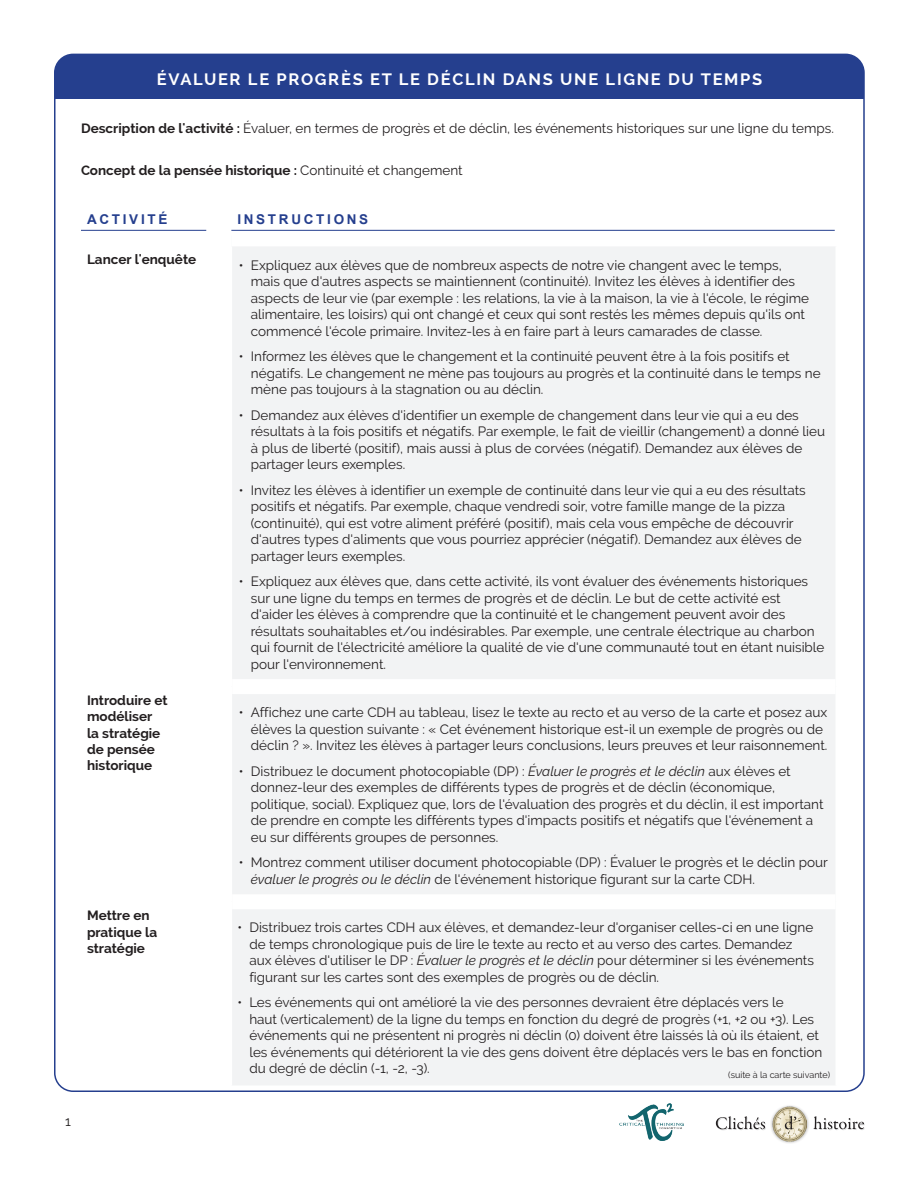
<style>
.page{position:relative;width:918px;height:1188px;background:#fff}
.page>*{position:absolute;margin:0;border:0;box-sizing:border-box;transform-origin:0 0}
.t1{font:700 16.5px "Raleway";letter-spacing:.1em;color:#fff}
.Body{font:13.5px/16.5px "Raleway";color:#231f20}
.Table_Column_sub-hea{font:700 13.5px/16.2px "Raleway";color:#231f20}
.Body-2{font:700 13.5px "Raleway";color:#231f20}
.Table_Header{font:700 13.5px "Arial";letter-spacing:.2em;color:#253f8e}
.Body-3{font:9px "Raleway";color:#231f20}
.s1{font-weight:700}
.s2{font-weight:400}
.s3{font-style:italic}
</style>
<div class="page">
<img style="left:619px;top:1104px;width:65px;height:37px">
<div style="left:770px;top:1104px;width:40px;height:40px;background:#231f20;opacity:.37"></div>
<img style="left:772px;top:1107px;width:35px;height:35px">
<svg style="left:785px;top:1116px;width:11px;height:14px"></svg>
<svg style="left:813px;top:1116px;width:52px;height:14px"></svg>
<svg style="left:716px;top:1116px;width:50px;height:14px"></svg>
<div style="left:232px;top:247px;width:603px;height:838px;background:#f2f3f4"></div>
<div style="left:232px;top:894px;width:604px;height:15px;background:#fff"></div>
<div style="left:232px;top:679px;width:604px;height:15px;background:#fff"></div>
<hr style="left:81px;top:230px;width:125px;height:1px;background:#253f8e">
<hr style="left:231px;top:230px;width:604px;height:1px;background:#253f8e">
<div style="left:55px;top:54px;width:809px;height:45px;background:#253f8e"></div>
<h1 class="t1" style="left:157px;top:69px;width:607px">ÉVALUER LE PROGRÈS ET LE DÉCLIN DANS UNE LIGNE DU TEMPS</h1>
<p class="Body" style="left:81px;top:120px;width:755px"><span class="s1">Description de l'activité :</span> Évaluer, en termes de progrès et de déclin, les événements historiques sur une ligne du temps.</p>
<p class="Body-2" style="left:81px;top:162px;width:383px">Concept de la pensée historique : <span class="s2">Continuité et changement</span></p>
<p class="Table_Header" style="left:87px;top:210px;width:82px">ACTIVITÉ</p>
<p class="Table_Header" style="left:237px;top:210px;width:132px">INSTRUCTIONS</p>
<p class="Table_Column_sub-hea" style="left:87px;top:251px;width:111px">Lancer l'enquête</p>
<p class="Body" style="left:251px;top:257px;width:560px;text-indent:-12px">• Expliquez aux élèves que de nombreux aspects de notre vie changent avec le temps, mais que d'autres aspects se maintiennent (continuité). Invitez les élèves à identifier des aspects de leur vie (par exemple : les relations, la vie à la maison, la vie à l'école, le régime alimentaire, les loisirs) qui ont changé et ceux qui sont restés les mêmes depuis qu'ils ont commencé l'école primaire. Invitez-les à en faire part à leurs camarades de classe.</p>
<p class="Body" style="left:251px;top:348px;width:571px;text-indent:-12px">• Informez les élèves que le changement et la continuité peuvent être à la fois positifs et négatifs. Le changement ne mène pas toujours au progrès et la continuité dans le temps ne mène pas toujours à la stagnation ou au déclin.</p>
<p class="Body" style="left:251px;top:407px;width:576px;text-indent:-12px">• Demandez aux élèves d'identifier un exemple de changement dans leur vie qui a eu des résultats à la fois positifs et négatifs. Par exemple, le fait de vieillir (changement) a donné lieu à plus de liberté (positif), mais aussi à plus de corvées (négatif). Demandez aux élèves de partager leurs exemples.</p>
<p class="Body" style="left:251px;top:482px;width:556px;text-indent:-12px">• Invitez les élèves à identifier un exemple de continuité dans leur vie qui a eu des résultats positifs et négatifs. Par exemple, chaque vendredi soir, votre famille mange de la pizza (continuité), qui est votre aliment préféré (positif), mais cela vous empêche de découvrir d'autres types d'aliments que vous pourriez apprécier (négatif). Demandez aux élèves de partager leurs exemples.</p>
<p class="Body" style="left:251px;top:573px;width:575px;text-indent:-12px">• Expliquez aux élèves que, dans cette activité, ils vont évaluer des événements historiques sur une ligne du temps en termes de progrès et de déclin. Le but de cette activité est d'aider les élèves à comprendre que la continuité et le changement peuvent avoir des résultats souhaitables et/ou indésirables. Par exemple, une centrale électrique au charbon qui fournit de l'électricité améliore la qualité de vie d'une communauté tout en étant nuisible pour l'environnement.</p>
<p class="Table_Column_sub-hea" style="left:87px;top:693px;width:82px">Introduire et modéliser la stratégie de pensée historique</p>
<p class="Body" style="left:251px;top:704px;width:578px;text-indent:-12px">• Affichez une carte CDH au tableau, lisez le texte au recto et au verso de la carte et posez aux élèves la question suivante : « Cet événement historique est-il un exemple de progrès ou de déclin ? ». Invitez les élèves à partager leurs conclusions, leurs preuves et leur raisonnement.</p>
<p class="Body" style="left:251px;top:763px;width:574px;text-indent:-12px">• Distribuez le document photocopiable (DP) : <span class="s3">Évaluer le progrès et le déclin</span> aux élèves et donnez-leur des exemples de différents types de progrès et de déclin (économique, politique, social). Expliquez que, lors de l'évaluation des progrès et du déclin, il est important de prendre en compte les différents types d'impacts positifs et négatifs que l'événement a eu sur différents groupes de personnes.</p>
<p class="Body" style="left:251px;top:854px;width:579px;text-indent:-12px">• Montrez comment utiliser document photocopiable (DP) : Évaluer le progrès et le déclin pour <span class="s3">évaluer le progrès ou le déclin</span> de l'événement historique figurant sur la carte CDH.</p>
<p class="Table_Column_sub-hea" style="left:87px;top:908px;width:72px">Mettre en pratique la stratégie</p>
<p class="Body" style="left:249px;top:919px;width:566px;text-indent:-12px">• Distribuez trois cartes CDH aux élèves, et demandez-leur d'organiser celles-ci en une ligne de temps chronologique puis de lire le texte au recto et au verso des cartes. Demandez aux élèves d'utiliser le DP : <span class="s3">Évaluer le progrès et le déclin</span> pour déterminer si les événements figurant sur les cartes sont des exemples de progrès ou de déclin.</p>
<p class="Body" style="left:249px;top:994px;width:575px;text-indent:-12px">• Les événements qui ont amélioré la vie des personnes devraient être déplacés vers le<br>haut (verticalement) de la ligne du temps en fonction du degré de progrès (+1, +2 ou +3). Les événements qui ne présentent ni progrès ni déclin (0) doivent être laissés là où ils étaient, et les événements qui détériorent la vie des gens doivent être déplacés vers le bas en fonction du degré de déclin (-1, -2, -3).</p>
<p class="Body-3" style="left:728px;top:1070px;width:103px">(suite à la carte suivante)</p>
<p class="Body" style="left:65px;top:1113px;width:7px">1</p>
</div>
